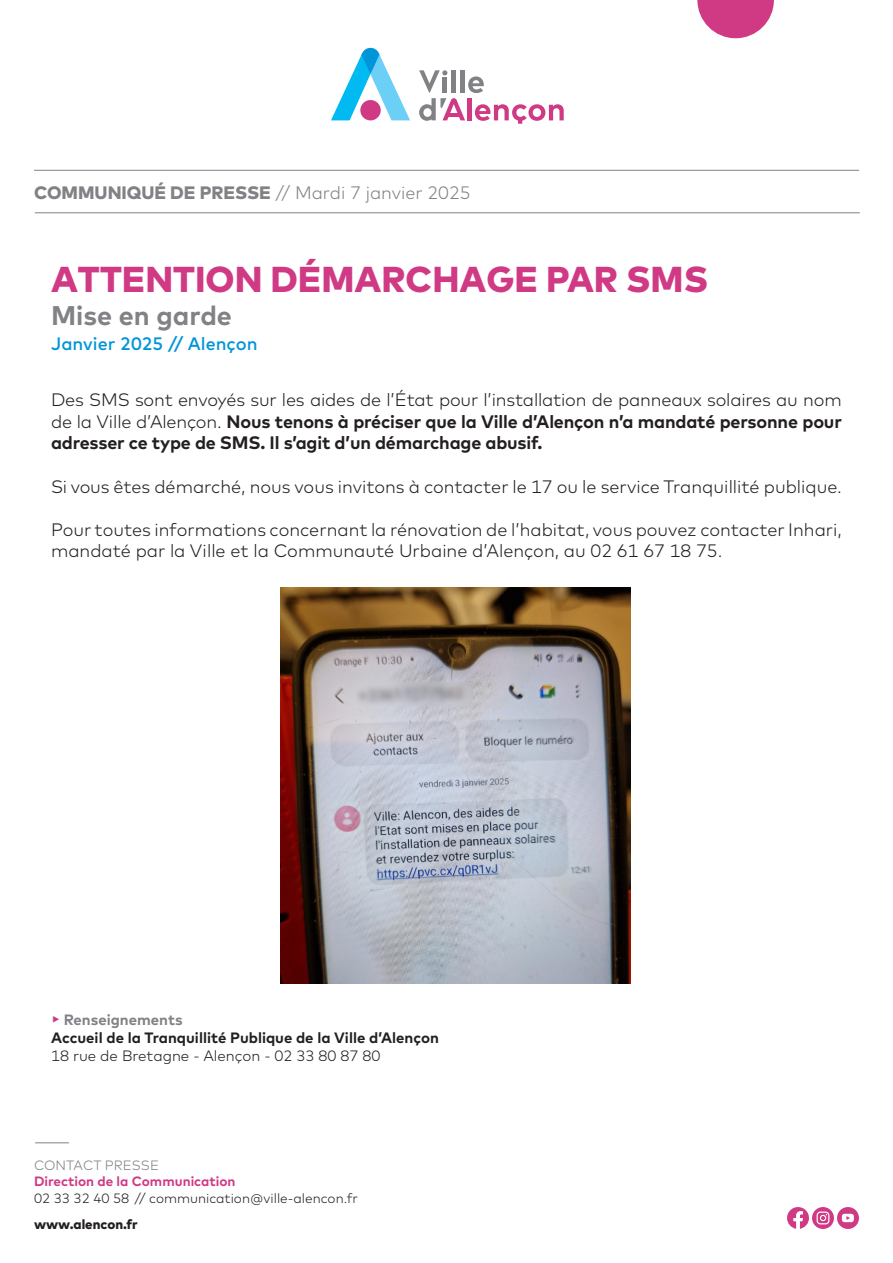
<style>
.page{position:relative;width:893px;height:1263px;background:#fff}
.page>*{position:absolute;margin:0;border:0;box-sizing:border-box;transform-origin:0 0}
.t1{font:800 36px "Mark";color:#d03a85}
.t2{font:700 27px "Mark";color:#808285}
._1_colonne{font:300 18px/21.6px "Mark";color:#231f20}
._1_colonne-2{font:700 18px/21.6px "Mark";letter-spacing:-.01em;color:#231f20;text-align:justify}
.t3{font:300 18px "Mark";color:#808285}
.t4{font:500 18px "Mark";color:#0095d9}
._1_colonne-3{font:700 15px "Mark";color:#231f20}
._1_colonne-4{font:300 15px "Mark";color:#231f20}
._1_colonne-5{font:700 15px "Mark";color:#808285}
._1_colonne-6{font:300 13.5px "Mark";color:#231f20}
._1_colonne-7{font:700 13.5px "Mark";color:#d03a85}
._1_colonne-8{font:800 13.5px "Mark";color:#231f20}
.t5{font:300 13.5px "Mark";color:#808285}
.s1{font-weight:800}
.s2{font-weight:300}
.s3{font-family:"Arial Unicode MS";font-weight:400;color:#d03a85}
</style>
<div class="page">
<img style="left:281px;top:587px;width:349px;height:396px">
<svg style="left:787px;top:1207px;width:22px;height:22px"></svg>
<svg style="left:812px;top:1207px;width:22px;height:22px"></svg>
<svg style="left:817px;top:1211px;width:12px;height:13px"></svg>
<svg style="left:837px;top:1207px;width:22px;height:22px"></svg>
<svg style="left:842px;top:1214px;width:12px;height:8px"></svg>
<hr style="left:34px;top:170px;width:825px;height:1px;background:#808285">
<svg style="left:331px;top:47px;width:79px;height:73px"></svg>
<div style="left:360px;top:100px;width:21px;height:20px;background:#d03a85;border-radius:50%"></div>
<svg style="left:419px;top:70px;width:145px;height:54px"></svg>
<hr style="left:35px;top:213px;width:825px;height:1px;background:#808285">
<svg style="left:697px;top:0;width:77px;height:38px"></svg>
<hr style="left:35px;top:1142px;width:34px;height:1px;background:#808285">
<p class="t3" style="left:34px;top:182px;width:438px"><span class="s1">COMMUNIQUÉ DE PRESSE</span> // Mardi 7 janvier 2025</p>
<p class="t1" style="left:51px;top:259px;width:658px">ATTENTION DÉMARCHAGE PAR SMS</p>
<p class="t2" style="left:51px;top:299px;width:182px">Mise en garde</p>
<p class="t4" style="left:51px;top:334px;width:208px">Janvier 2025 // Alençon</p>
<p class="_1_colonne-2" style="left:51px;top:389px;width:792px"><span class="s2">Des SMS sont envoyés sur les aides de l’État pour l’installation de panneaux solaires au nom de la Ville d’Alençon.</span> Nous tenons à préciser que la Ville d’Alençon n’a mandaté personne pour adresser ce type de SMS. Il s’agit d’un démarchage abusif.</p>
<p class="_1_colonne" style="left:51px;top:476px;width:792px">Si vous êtes démarché, nous vous invitons à contacter le 17 ou le service Tranquillité publique.</p>
<p class="_1_colonne" style="left:51px;top:519px;width:792px">Pour toutes informations concernant la rénovation de l’habitat, vous pouvez contacter Inhari, mandaté par la Ville et la Communauté Urbaine d’Alençon, au 02 61 67 18 75.</p>
<p class="_1_colonne-5" style="left:51px;top:1011px;width:133px"><span class="s3">▶</span> Renseignements</p>
<p class="_1_colonne-3" style="left:51px;top:1029px;width:389px">Accueil de la Tranquillité Publique de la Ville d’Alençon</p>
<p class="_1_colonne-4" style="left:51px;top:1047px;width:331px">18 rue de Bretagne - Alençon - 02 33 80 87 80</p>
<p class="t5" style="left:34px;top:1157px;width:127px">CONTACT PRESSE</p>
<p class="_1_colonne-7" style="left:34px;top:1173px;width:203px">Direction de la Communication</p>
<p class="_1_colonne-6" style="left:34px;top:1191px;width:325px">02 33 32 40 58 // communication@ville-alencon.fr</p>
<p class="_1_colonne-8" style="left:34px;top:1216px;width:105px">www.alencon.fr</p>
</div>
